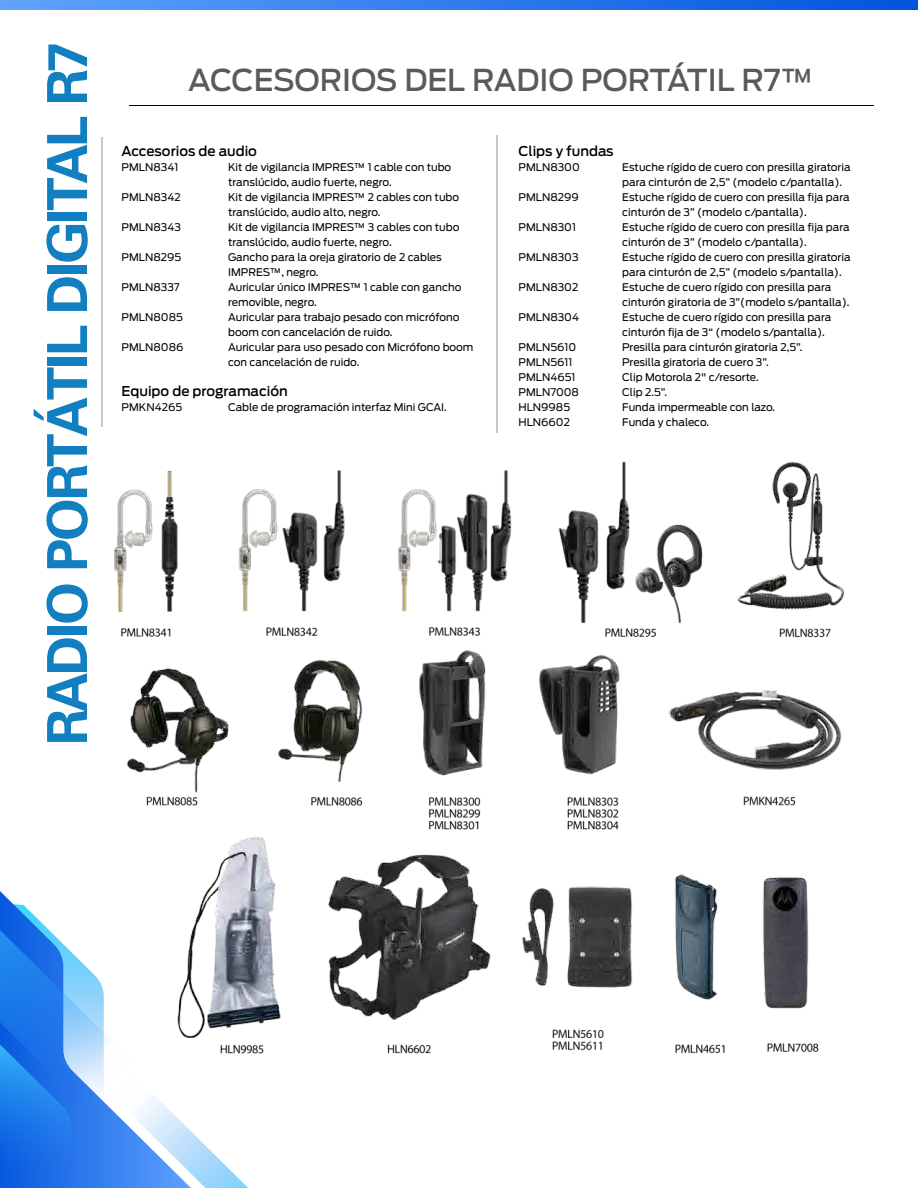
<style>
.page{position:relative;width:918px;height:1188px;background:#fff}
.page>*{position:absolute;margin:0;border:0;box-sizing:border-box;transform-origin:0 0}
.t1{font:55.5px "Zurich Bold BT";letter-spacing:-.05em;color:#1280c0}
.t2{font:500 30px "Antenna";color:#5b5a5a}
.t3{font:500 13.5px "Antenna";color:#000}
.t4{font:10.5px/15px "Antenna";color:#000}
</style>
<div class="page">
<svg style="left:0;top:903px;width:248px;height:285px;background:#3d8aec"></svg>
<svg style="left:0;top:0;width:918px;height:9px"></svg>
<img style="left:69px;top:0;width:816px;height:1154px">
<hr style="left:129px;top:105px;width:744px;height:1px;background:#000">
<hr style="left:101px;top:137px;width:2px;height:290px;background:#c7c7c6">
<hr style="left:496px;top:135px;width:2px;height:297px;background:#c7c7c6">
<h1 class="t1" style="left:34px;top:746px;width:706px;rotate:-90deg">RADIO PORTÁTIL DIGITAL R7</h1>
<h2 class="t2" style="left:188px;top:62px;width:627px">ACCESORIOS DEL RADIO PORTÁTIL R7™</h2>
<p class="t3" style="left:122px;top:143px;width:137px">Accesorios de audio</p>
<p class="t4" style="left:122px;top:160px;width:58px">PMLN8341</p>
<p class="t4" style="left:122px;top:190px;width:61px">PMLN8342</p>
<p class="t4" style="left:122px;top:220px;width:61px">PMLN8343</p>
<p class="t4" style="left:122px;top:250px;width:61px">PMLN8295</p>
<p class="t4" style="left:122px;top:280px;width:60px">PMLN8337</p>
<p class="t4" style="left:122px;top:310px;width:63px">PMLN8085</p>
<p class="t4" style="left:122px;top:340px;width:63px">PMLN8086</p>
<p class="t3" style="left:122px;top:383px;width:168px">Equipo de programación</p>
<p class="t4" style="left:122px;top:400px;width:62px">PMKN4265</p>
<p class="t4" style="left:228px;top:159px;width:247px">Kit de vigilancia IMPRES™ 1 cable con tubo translúcido, audio fuerte, negro.<br>Kit de vigilancia IMPRES™ 2 cables con tubo translúcido, audio alto, negro.<br>Kit de vigilancia IMPRES™ 3 cables con tubo translúcido, audio fuerte, negro.<br>Gancho para la oreja giratorio de 2 cables IMPRES™, negro.<br>Auricular único IMPRES™ 1 cable con gancho removible, negro.<br>Auricular para trabajo pesado con micrófono boom con cancelación de ruido.<br>Auricular para uso pesado con Micrófono boom con cancelación de ruido.</p>
<p class="t4" style="left:228px;top:399px;width:220px">Cable de programación interfaz Mini GCAI.</p>
<p class="t3" style="left:518px;top:143px;width:97px">Clips y fundas</p>
<p class="t4" style="left:518px;top:160px;width:63px">PMLN8300</p>
<p class="t4" style="left:518px;top:190px;width:62px">PMLN8299</p>
<p class="t4" style="left:518px;top:220px;width:59px">PMLN8301</p>
<p class="t4" style="left:518px;top:250px;width:62px">PMLN8303</p>
<p class="t4" style="left:518px;top:280px;width:61px">PMLN8302</p>
<p class="t4" style="left:518px;top:310px;width:62px">PMLN8304</p>
<p class="t4" style="left:518px;top:340px;width:62px">PMLN5610<br>PMLN5611<br>PMLN4651<br>PMLN7008<br>HLN9985<br>HLN6602</p>
<p class="t4" style="left:622px;top:160px;width:230px">Estuche rígido de cuero con presilla giratoria para cinturón de 2,5” (modelo c/pantalla).<br>Estuche rígido de cuero con presilla fija para cinturón de 3” (modelo c/pantalla).<br>Estuche rígido de cuero con presilla fija para cinturón de 3” (modelo c/pantalla).<br>Estuche rígido de cuero con presilla giratoria para cinturón de 2,5” (modelo s/pantalla).<br>Estuche de cuero rígido con presilla para cinturón giratoria de 3”(modelo s/pantalla).<br>Estuche de cuero rígido con presilla para cinturón fija de 3“ (modelo s/pantalla).<br>Presilla para cinturón giratoria 2,5”.<br>Presilla giratoria de cuero 3”.<br>Clip Motorola 2" c/resorte.<br>Clip 2.5”.<br>Funda impermeable con lazo.<br>Funda y chaleco.</p>
</div>
